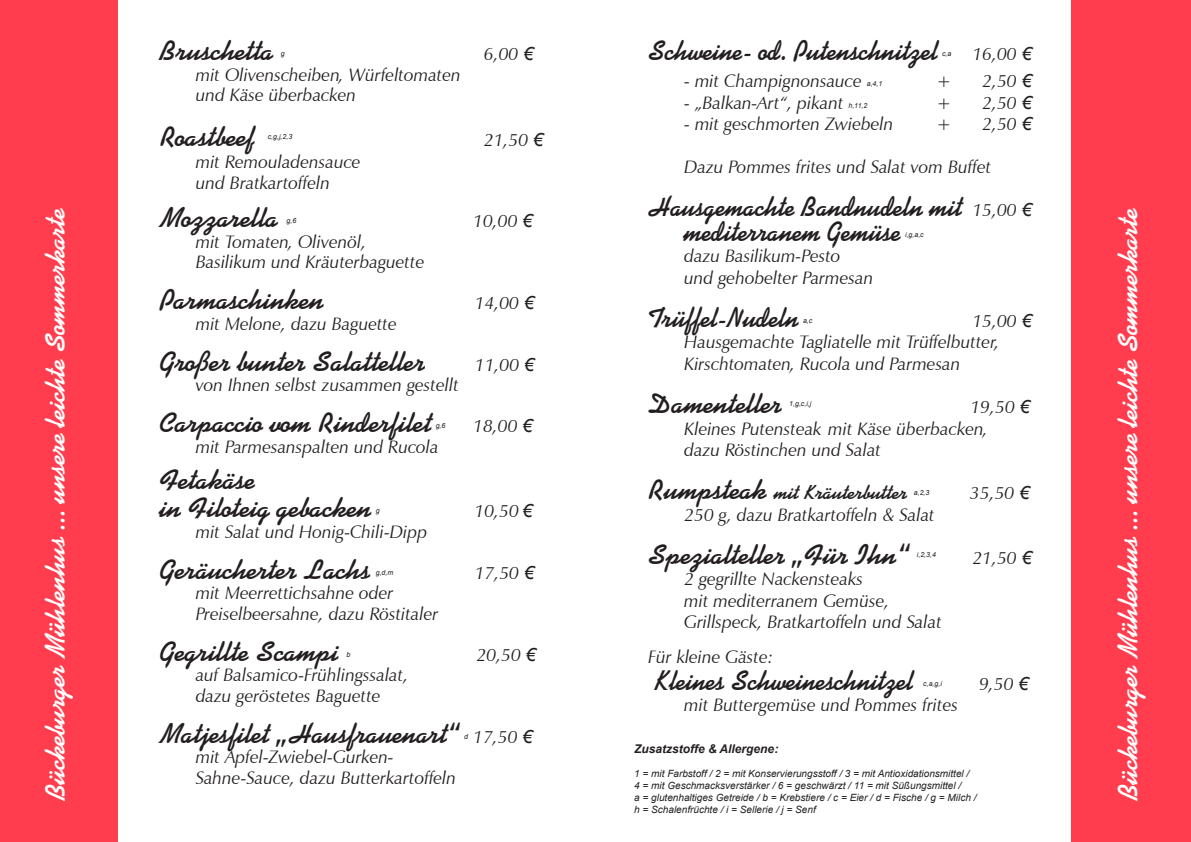
<style>
.page{position:relative;width:1191px;height:842px;background:#fff}
.page>*{position:absolute;margin:0;border:0;box-sizing:border-box;transform-origin:0 0}
.t1{font:700 28px "Kaufmann BT";color:#231f20}
.t2{font:700 28px "Kaufmann BT";color:#231f20;scale:.93 1}
.t3{font:700 28px "Kaufmann BT";color:#fff}
.t4{font:700 20px "Kaufmann BT";color:#231f20}
.t5{font:italic 18px "Zapf Humanist 601 BT";color:#231f20}
.t6{font:italic 700 12px "Arial";color:#231f20}
.t7{font:italic 10px "Arial";color:#231f20}
.t8{font:italic 7px "Arial";color:#231f20}
.s1{font-family:"Arial"}
.s2{font-family:"Zapf Humanist 601 BT";font-weight:400;font-style:italic;font-size:18px}
.s3{font-family:"Arial";font-weight:400;font-style:italic;font-size:18px}
.s4{font-size:28px}
</style>
<div class="page">
<div style="left:0;top:0;width:117px;height:842px;background:#ff3d4e"></div>
<div style="left:1071px;top:0;width:120px;height:842px;background:#ff3d4e"></div>
<p class="t2" style="left:648px;top:34px;width:313px">Schweine- od. Putenschnitzel</p>
<p class="t1" style="left:160px;top:34px;width:116px">Bruschetta</p>
<p class="t8" style="left:942px;top:49px;width:11px">c,a</p>
<p class="t5" style="left:972px;top:43px;width:61px">16,00 <span class="s1">€</span></p>
<p class="t8" style="left:281px;top:49px;width:5px">g</p>
<p class="t5" style="left:484px;top:43px;width:51px">6,00 <span class="s1">€</span></p>
<p class="t5" style="left:196px;top:63px;width:267px">mit Olivenscheiben, Würfeltomaten</p>
<p class="t5" style="left:196px;top:84px;width:162px">und Käse überbacken</p>
<p class="t1" style="left:160px;top:120px;width:97px">Roastbeef</p>
<p class="t8" style="left:268px;top:132px;width:26px">c,g,j,2,3</p>
<p class="t5" style="left:484px;top:129px;width:61px">21,50 <span class="s1">€</span></p>
<p class="t5" style="left:196px;top:150px;width:166px">mit Remouladensauce</p>
<p class="t5" style="left:196px;top:172px;width:136px">und Bratkartoffeln</p>
<p class="t1" style="left:160px;top:201px;width:120px">Mozzarella</p>
<p class="t8" style="left:287px;top:216px;width:11px">g,6</p>
<p class="t5" style="left:473px;top:210px;width:61px">10,00 <span class="s1">€</span></p>
<p class="t5" style="left:196px;top:230px;width:172px">mit Tomaten, Olivenöl,</p>
<p class="t5" style="left:196px;top:251px;width:230px">Basilikum und Kräuterbaguette</p>
<p class="t1" style="left:160px;top:283px;width:166px">Parmaschinken</p>
<p class="t5" style="left:475px;top:292px;width:61px">14,00 <span class="s1">€</span></p>
<p class="t5" style="left:196px;top:312px;width:203px">mit Melone, dazu Baguette</p>
<p class="t1" style="left:160px;top:345px;width:267px">Großer bunter Salatteller</p>
<p class="t5" style="left:475px;top:353px;width:61px">11,00 <span class="s1">€</span></p>
<p class="t5" style="left:196px;top:374px;width:264px">von Ihnen selbst zusammen gestellt</p>
<p class="t1" style="left:160px;top:406px;width:274px">Carpaccio vom Rinderfilet</p>
<p class="t8" style="left:436px;top:421px;width:11px">g,6</p>
<p class="t5" style="left:473px;top:415px;width:61px">18,00 <span class="s1">€</span></p>
<p class="t5" style="left:196px;top:435px;width:244px">mit Parmesanspalten und Rucola</p>
<p class="t1" style="left:160px;top:463px;width:97px">Fetakäse</p>
<p class="t1" style="left:160px;top:491px;width:214px">in Filoteig gebacken</p>
<p class="t5" style="left:684px;top:70px;width:179px">- mit Champignonsauce</p>
<p class="t8" style="left:866px;top:79px;width:17px">a,4,1</p>
<p class="t5" style="left:936px;top:70px;width:16px">+</p>
<p class="t5" style="left:982px;top:70px;width:51px">2,50 <span class="s1">€</span></p>
<p class="t5" style="left:684px;top:92px;width:161px">- „Balkan-Art“, pikant</p>
<p class="t8" style="left:848px;top:101px;width:20px">h,11,2</p>
<p class="t5" style="left:936px;top:92px;width:16px">+</p>
<p class="t5" style="left:982px;top:92px;width:51px">2,50 <span class="s1">€</span></p>
<p class="t5" style="left:684px;top:113px;width:211px">- mit geschmorten Zwiebeln</p>
<p class="t5" style="left:936px;top:113px;width:16px">+</p>
<p class="t5" style="left:982px;top:113px;width:51px">2,50 <span class="s1">€</span></p>
<p class="t5" style="left:684px;top:156px;width:308px">Dazu Pommes frites und Salat vom Buffet</p>
<p class="t2" style="left:648px;top:191px;width:414px">Hausgemachte Bandnudeln mit <span class="s2">15,00</span> <span class="s3">€</span></p>
<p class="t2" style="left:684px;top:215px;width:235px">mediterranem Gemüse</p>
<p class="t8" style="left:905px;top:230px;width:20px">i,g,a,c</p>
<p class="t5" style="left:684px;top:245px;width:158px">dazu Basilikum-Pesto</p>
<p class="t5" style="left:684px;top:267px;width:191px">und gehobelter Parmesan</p>
<p class="t2" style="left:648px;top:301px;width:164px">Trüffel-Nudeln</p>
<p class="t3" style="left:39px;top:800px;width:595px;rotate:-90deg">Bückeburger Mühlenhus ... unsere leichte Sommerkarte</p>
<p class="t3" style="left:1111px;top:800px;width:595px;rotate:-90deg">Bückeburger Mühlenhus ... unsere leichte Sommerkarte</p>
<p class="t8" style="left:803px;top:316px;width:11px">a,c</p>
<p class="t5" style="left:972px;top:310px;width:61px">15,00 <span class="s1">€</span></p>
<p class="t5" style="left:684px;top:331px;width:317px">Hausgemachte Tagliatelle mit Trüffelbutter,</p>
<p class="t5" style="left:684px;top:353px;width:278px">Kirschtomaten, Rucola und Parmesan</p>
<p class="t1" style="left:648px;top:387px;width:136px">Damenteller</p>
<p class="t8" style="left:789px;top:399px;width:24px">1,g,c,i,j</p>
<p class="t5" style="left:970px;top:396px;width:61px">19,50 <span class="s1">€</span></p>
<p class="t5" style="left:684px;top:417px;width:305px">Kleines Putensteak mit Käse überbacken,</p>
<p class="t5" style="left:684px;top:439px;width:198px">dazu Röstinchen und Salat</p>
<p class="t4" style="left:648px;top:480px;width:261px"><span class="s4">Rumpsteak</span> mit Kräuterbutter</p>
<p class="t8" style="left:913px;top:488px;width:17px">a,2,3</p>
<p class="t5" style="left:970px;top:482px;width:61px">35,50 <span class="s1">€</span></p>
<p class="t5" style="left:684px;top:503px;width:252px">250 g, dazu Bratkartoffeln &amp; Salat</p>
<p class="t1" style="left:648px;top:538px;width:262px">Spezialteller „Für Ihn“</p>
<p class="t8" style="left:917px;top:549px;width:21px">i,2,3,4</p>
<p class="t5" style="left:972px;top:546px;width:61px">21,50 <span class="s1">€</span></p>
<p class="t5" style="left:684px;top:568px;width:180px">2 gegrillte Nackensteaks</p>
<p class="t5" style="left:684px;top:589px;width:207px">mit mediterranem Gemüse,</p>
<p class="t5" style="left:684px;top:611px;width:259px">Grillspeck, Bratkartoffeln und Salat</p>
<p class="t5" style="left:648px;top:646px;width:126px">Für kleine Gäste:</p>
<p class="t2" style="left:654px;top:664px;width:280px">Kleines Schweineschnitzel</p>
<p class="t8" style="left:923px;top:678px;width:20px">c,a,g,i</p>
<p class="t5" style="left:979px;top:672px;width:51px">9,50 <span class="s1">€</span></p>
<p class="t5" style="left:684px;top:694px;width:275px">mit Buttergemüse und Pommes frites</p>
<p class="t6" style="left:634px;top:741px;width:146px">Zusatzstoffe &amp; Allergene:</p>
<p class="t7" style="left:634px;top:767px;width:337px">1 = mit Farbstoff / 2 = mit Konservierungsstoff / 3 = mit Antioxidationsmittel /</p>
<p class="t7" style="left:634px;top:779px;width:328px">4 = mit Geschmacksverstärker / 6 = geschwärzt / 11 = mit Süßungsmittel /</p>
<p class="t7" style="left:634px;top:791px;width:344px">a = glutenhaltiges Getreide / b = Krebstiere / c = Eier / d = Fische / g = Milch /</p>
<p class="t7" style="left:634px;top:803px;width:183px">h = Schalenfrüchte / i = Sellerie /j = Senf</p>
<p class="t8" style="left:376px;top:506px;width:5px">g</p>
<p class="t5" style="left:474px;top:500px;width:59px">10,50 <span class="s1">€</span></p>
<p class="t5" style="left:196px;top:520px;width:233px">mit Salat und Honig-Chili-Dipp</p>
<p class="t1" style="left:160px;top:553px;width:212px">Geräucherter Lachs</p>
<p class="t8" style="left:376px;top:568px;width:19px">g,d,m</p>
<p class="t5" style="left:475px;top:561px;width:61px">17,50 <span class="s1">€</span></p>
<p class="t5" style="left:196px;top:582px;width:199px">mit Meerrettichsahne oder</p>
<p class="t5" style="left:196px;top:602px;width:244px">Preiselbeersahne, dazu Röstitaler</p>
<p class="t1" style="left:160px;top:635px;width:181px">Gegrillte Scampi</p>
<p class="t8" style="left:346px;top:650px;width:5px">b</p>
<p class="t5" style="left:476px;top:643px;width:61px">20,50 <span class="s1">€</span></p>
<p class="t5" style="left:196px;top:664px;width:214px">auf Balsamico-Frühlingssalat,</p>
<p class="t5" style="left:196px;top:684px;width:186px">dazu geröstetes Baguette</p>
<p class="t1" style="left:160px;top:717px;width:301px">Matjesfilet „Hausfrauenart“</p>
<p class="t8" style="left:464px;top:732px;width:5px">d</p>
<p class="t5" style="left:473px;top:725px;width:61px">17,50 <span class="s1">€</span></p>
<p class="t5" style="left:196px;top:746px;width:199px">mit Apfel-Zwiebel-Gurken-</p>
<p class="t5" style="left:196px;top:766px;width:262px">Sahne-Sauce, dazu Butterkartoffeln</p>
</div>
